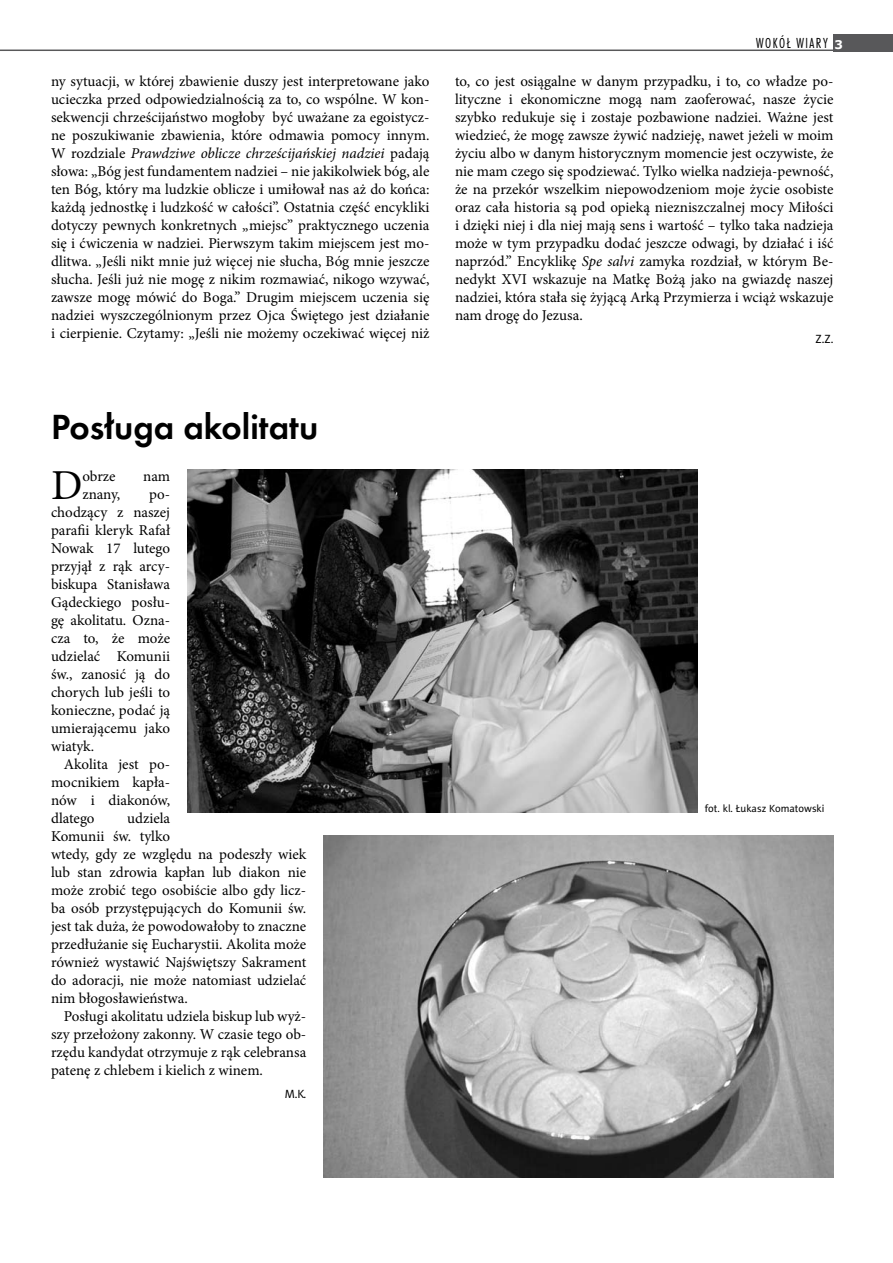
<style>
.page{position:relative;width:893px;height:1263px;background:#fff}
.page>*{position:absolute;margin:0;border:0;box-sizing:border-box;transform-origin:0 0}
.t1{font:42.75px "Minion Pro";color:#000}
.t2{font:600 36px "Futura TEE";color:#000}
.t3{font:15px/18px "Minion Pro";color:#000;text-align:justify}
.t4{font:300 condensed 15px "Futura TEE";letter-spacing:.1em;color:#000}
.t5{font:12px "Naomi Sans EFNTT";color:#000}
.t6{font:10.5px "Naomi Sans EFNTT";color:#000}
.s1{font-family:"Verdana";font-weight:700;font-stretch:normal;font-size:12px;color:#fff}
.s2{font-style:italic}
</style>
<div class="page">
<div style="left:833px;top:34px;width:60px;height:17px;background:#58585a"></div>
<hr style="left:0;top:50px;width:834px;height:1px;background:#58585a">
<img style="left:323px;top:835px;width:510px;height:343px">
<img style="left:187px;top:470px;width:510px;height:342px">
<p class="t4" style="left:756px;top:34px;width:89px">WOKÓŁ WIARY <span class="s1">3</span></p>
<p class="t3" style="left:51px;top:73px;width:380px">ny sytuacji, w której zbawienie duszy jest interpretowane jako ucieczka przed odpowiedzialnością za to, co wspólne. W kon&shy;sekwencji chrześcijaństwo mogłoby być uważane za egoistycz&shy;ne poszukiwanie zbawienia, które odmawia pomocy innym.<br>W rozdziale <span class="s2">Prawdziwe oblicze chrześcijańskiej nadziei</span> padają słowa: „Bóg jest fundamentem nadziei – nie jakikolwiek bóg, ale ten Bóg, który ma ludzkie oblicze i umiłował nas aż do końca: każdą jednostkę i ludzkość w całości”. Ostatnia część encykliki dotyczy pewnych konkretnych „miejsc” praktycznego uczenia się i ćwiczenia w nadziei. Pierwszym takim miejscem jest mo&shy;dlitwa. „Jeśli nikt mnie już więcej nie słucha, Bóg mnie jeszcze słucha. Jeśli już nie mogę z nikim rozmawiać, nikogo wzywać, zawsze mogę mówić do Boga.” Drugim miejscem uczenia się nadziei wyszczególnionym przez Ojca Świętego jest działanie i cierpienie. Czytamy: „Jeśli nie możemy oczekiwać więcej niż</p>
<p class="t3" style="left:455px;top:73px;width:380px">to, co jest osiągalne w danym przypadku, i to, co władze po&shy;lityczne i ekonomiczne mogą nam zaoferować, nasze życie szybko redukuje się i zostaje pozbawione nadziei. Ważne jest wiedzieć, że mogę zawsze żywić nadzieję, nawet jeżeli w moim życiu albo w danym historycznym momencie jest oczywiste, że nie mam czego się spodziewać. Tylko wielka nadzieja-pewność, że na przekór wszelkim niepowodzeniom moje życie osobiste oraz cała historia są pod opieką niezniszczalnej mocy Miłości i dzięki niej i dla niej mają sens i wartość – tylko taka nadzieja może w tym przypadku dodać jeszcze odwagi, by działać i iść naprzód.” Encyklikę <span class="s2">Spe salvi</span> zamyka rozdział, w którym Be&shy;nedykt XVI wskazuje na Matkę Bożą jako na gwiazdę naszej nadziei, która stała się żyjącą Arką Przymierza i wciąż wskazuje nam drogę do Jezusa.</p>
<p class="t5" style="left:816px;top:332px;width:19px">Z.Z.</p>
<h2 class="t2" style="left:51px;top:405px;width:269px">Posługa akolitatu</h2>
<h1 class="t1" style="left:51px;top:456px;width:33px">D</h1>
<p class="t3" style="left:82px;top:467px;width:35px">obrze</p>
<p class="t3" style="left:143px;top:467px;width:28px">nam</p>
<p class="t3" style="left:51px;top:485px;width:121px;text-indent:98px">po&shy;chodzący z naszej parafii kleryk Rafał Nowak 17 lutego przyjął z rąk arcy&shy;biskupa Stanisława Gądeckiego posłu&shy;gę akolitatu. Ozna&shy;cza to, że może udzielać Komunii św., zanosić ją do chorych lub jeśli to konieczne, podać ją umierającemu jako wiatyk.</p>
<p class="t3" style="left:51px;top:755px;width:121px;text-indent:13px">Akolita jest po&shy;mocnikiem kapła&shy;nów i diakonów, dlatego</p>
<p class="t3" style="left:82px;top:485px;width:39px">znany,</p>
<p class="t3" style="left:51px;top:809px;width:257px;text-align:left;text-indent:76px">udziela<br>Komunii św. tylko<br>wtedy, gdy ze względu na podeszły wiek lub stan zdrowia kapłan lub diakon nie może zrobić tego osobiście albo gdy licz&shy;ba osób przystępujących do Komunii św. jest tak duża, że powodowałoby to znaczne przedłużanie się Eucharystii. Akolita może również wystawić Najświętszy Sakrament do adoracji, nie może natomiast udzielać nim błogosławieństwa.</p>
<p class="t3" style="left:51px;top:1007px;width:257px;text-indent:13px">Posługi akolitatu udziela biskup lub wyż&shy;szy przełożony zakonny. W czasie tego ob&shy;rzędu kandydat otrzymuje z rąk celebransa patenę z chlebem i kielich z winem.</p>
<p class="t5" style="left:285px;top:1086px;width:23px">M.K.</p>
<p class="t6" style="left:705px;top:802px;width:121px">fot. kl. Łukasz Komatowski</p>
</div>
